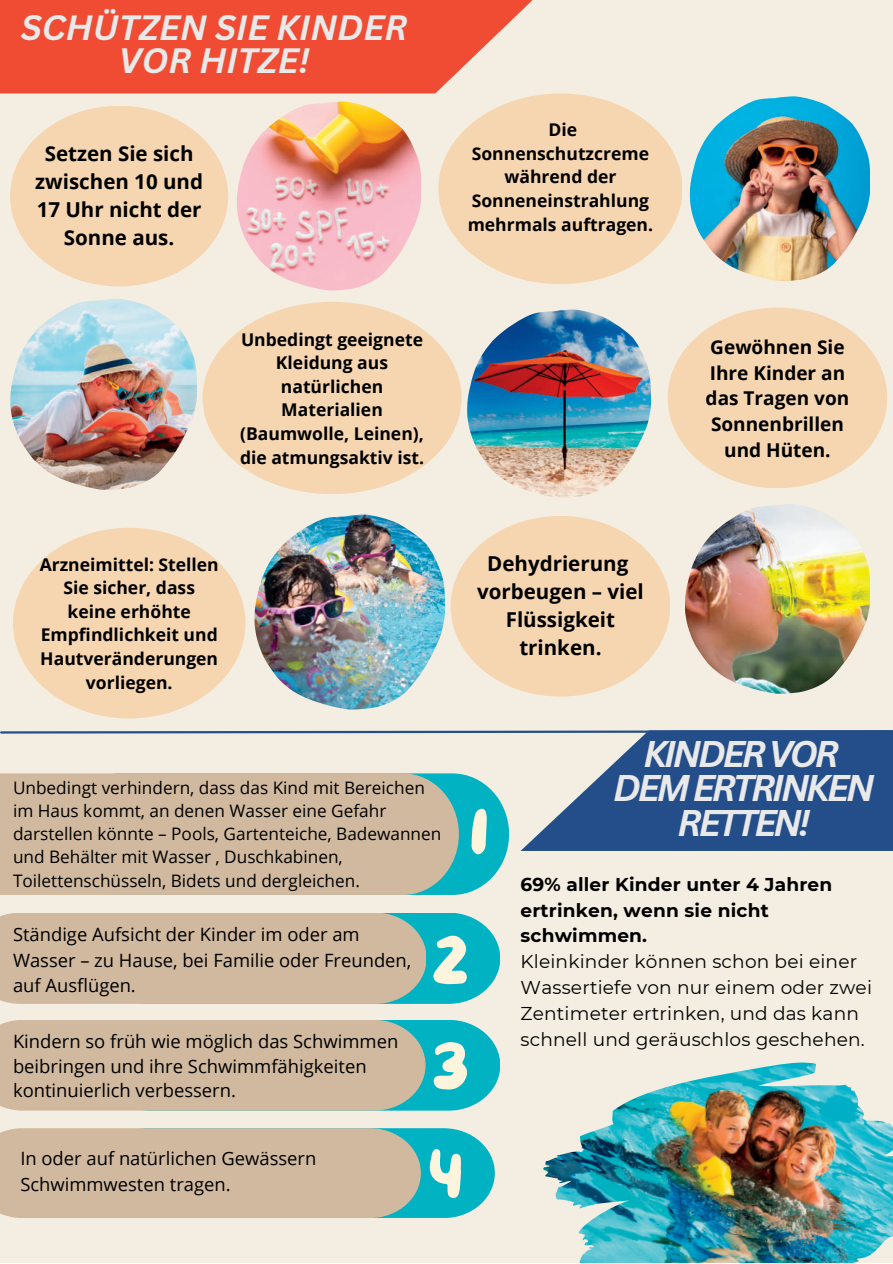
<style>
.page{position:relative;width:893px;height:1264px;background:#fff}
.page>*{position:absolute;margin:0;border:0;box-sizing:border-box;transform-origin:0 0}
.t1{font:66.15px "More Sugar";color:#fdf4de}
.t2{font:66px "More Sugar";color:#fdf4de}
.t3{font:italic 700 36.15px/34.8px "Canva Sans";letter-spacing:-.085em;color:#e9e9e9;text-align:center}
.t4{font:italic 700 34.35px/32.5px "Canva Sans";color:#e9e9e9;text-align:center}
.t5{font:700 20.55px/28px "Open Sans";color:#000;text-align:center}
.t6{font:700 19.05px/25.8px "Open Sans";color:#000;text-align:center}
.t7{font:18.6px/25.8px "Montserrat";letter-spacing:.01em;color:#000}
.t8{font:700 18.6px/25.8px "Montserrat";letter-spacing:.01em;color:#000}
.t9{font:18.45px/24.8px "Open Sans";color:#000}
.t10{font:18.3px/25.3px "Open Sans";color:#000}
.t11{font:700 17.55px/23.5px "Open Sans";color:#000;text-align:center}
.t12{font:17.25px/23.1px "Open Sans";color:#000}
</style>
<div class="page">
<div style="left:0;top:0;width:892px;height:1262px;background:#f4eee2"></div>
<svg style="left:0;top:0;width:533px;height:93px;background:#ef5a43"></svg>
<svg style="left:0;top:730px;width:520px;height:4px"></svg>
<img style="left:10px;top:299px;width:186px;height:191px">
<img style="left:237px;top:101px;width:184px;height:189px">
<img style="left:467px;top:309px;width:183px;height:188px">
<img style="left:254px;top:514px;width:190px;height:195px">
<img style="left:689px;top:96px;width:180px;height:185px">
<img style="left:685px;top:504px;width:184px;height:189px">
<div style="left:10px;top:106px;width:218px;height:180px;background:#f6d6b1;border-radius:50%"></div>
<div style="left:438px;top:93px;width:244px;height:191px;background:#f6d6b1;border-radius:50%"></div>
<div style="left:202px;top:302px;width:259px;height:192px;background:#f6d6b1;border-radius:50%"></div>
<div style="left:667px;top:307px;width:219px;height:181px;background:#f6d6b1;border-radius:50%"></div>
<div style="left:450px;top:516px;width:219px;height:180px;background:#f6d6b1;border-radius:50%"></div>
<div style="left:13px;top:528px;width:232px;height:190px;background:#f6d6b1;border-radius:50%"></div>
<svg style="left:520px;top:730px;width:372px;height:120px;fill:#244e89"></svg>
<img style="left:543px;top:1062px;width:349px;height:200px">
<div style="left:63px;top:773px;width:446px;height:121px;background:#00b2c2;border-radius:59px"></div>
<div style="left:0;top:773px;width:459px;height:121px;background:#d0b99f"></div>
<svg style="left:0;top:913px;width:500px;height:90px;background:#b2b9a5"></svg>
<svg style="left:0;top:1020px;width:500px;height:90px;background:#b1b9a5"></svg>
<svg style="left:0;top:1128px;width:494px;height:89px;background:#b1b9a5"></svg>
<h3 class="t4" style="left:21px;top:11px;width:388px">SCHÜTZEN SIE KINDER<br>VOR HITZE!</h3>
<p class="t5" style="left:35px;top:139px;width:169px">Setzen Sie sich zwischen 10 und<br>17 Uhr nicht der<br>Sonne aus.</p>
<p class="t11" style="left:467px;top:118px;width:187px">Die<br>Sonnenschutzcreme während der<br>Sonneneinstrahlung mehrmals auftragen.</p>
<p class="t11" style="left:240px;top:327px;width:186px">Unbedingt geeignete<br>Kleidung aus natürlichen<br>Materialien (Baumwolle, Leinen), die atmungsaktiv ist.</p>
<p class="t6" style="left:705px;top:333px;width:145px">Gewöhnen Sie<br>Ihre Kinder an das Tragen von<br>Sonnenbrillen und Hüten.</p>
<p class="t11" style="left:40px;top:552px;width:181px">Arzneimittel: Stellen<br>Sie sicher, dass keine erhöhte<br>Empfindlichkeit und<br>Hautveränderungen vorliegen.</p>
<p class="t5" style="left:477px;top:549px;width:168px">Dehydrierung vorbeugen – viel<br>Flüssigkeit trinken.</p>
<p class="t12" style="left:13px;top:775px;width:430px">Unbedingt verhindern, dass das Kind mit Bereichen im Haus kommt, an denen Wasser eine Gefahr darstellen könnte – Pools, Gartenteiche, Badewannen und Behälter mit Wasser , Duschkabinen, Toilettenschüsseln, Bidets und dergleichen.</p>
<h1 class="t1" style="left:469px;top:794px;width:22px">1</h1>
<p class="t10" style="left:13px;top:921px;width:400px">Ständige Aufsicht der Kinder im oder am<br>Wasser – zu Hause, bei Familie oder Freunden, auf Ausflügen.</p>
<p class="t9" style="left:13px;top:1028px;width:387px">Kindern so früh wie möglich das Schwimmen beibringen und ihre Schwimmfähigkeiten kontinuierlich verbessern.</p>
<h2 class="t2" style="left:431px;top:923px;width:40px">2</h2>
<h1 class="t1" style="left:431px;top:1029px;width:40px">3</h1>
<p class="t10" style="left:20px;top:1145px;width:297px">In oder auf natürlichen Gewässern<br>Schwimmwesten tragen.</p>
<h1 class="t1" style="left:427px;top:1136px;width:38px">4</h1>
<h3 class="t3" style="left:613px;top:735px;width:263px">KINDERVOR<br>DEMERTRINKEN<br>RETTEN!</h3>
<p class="t8" style="left:520px;top:871px;width:313px">69% aller Kinder unter 4 Jahren ertrinken, wenn sie nicht schwimmen.</p>
<p class="t7" style="left:520px;top:948px;width:353px">Kleinkinder können schon bei einer Wassertiefe von nur einem oder zwei Zentimeter ertrinken, und das kann schnell und geräuschlos geschehen.</p>
</div>
